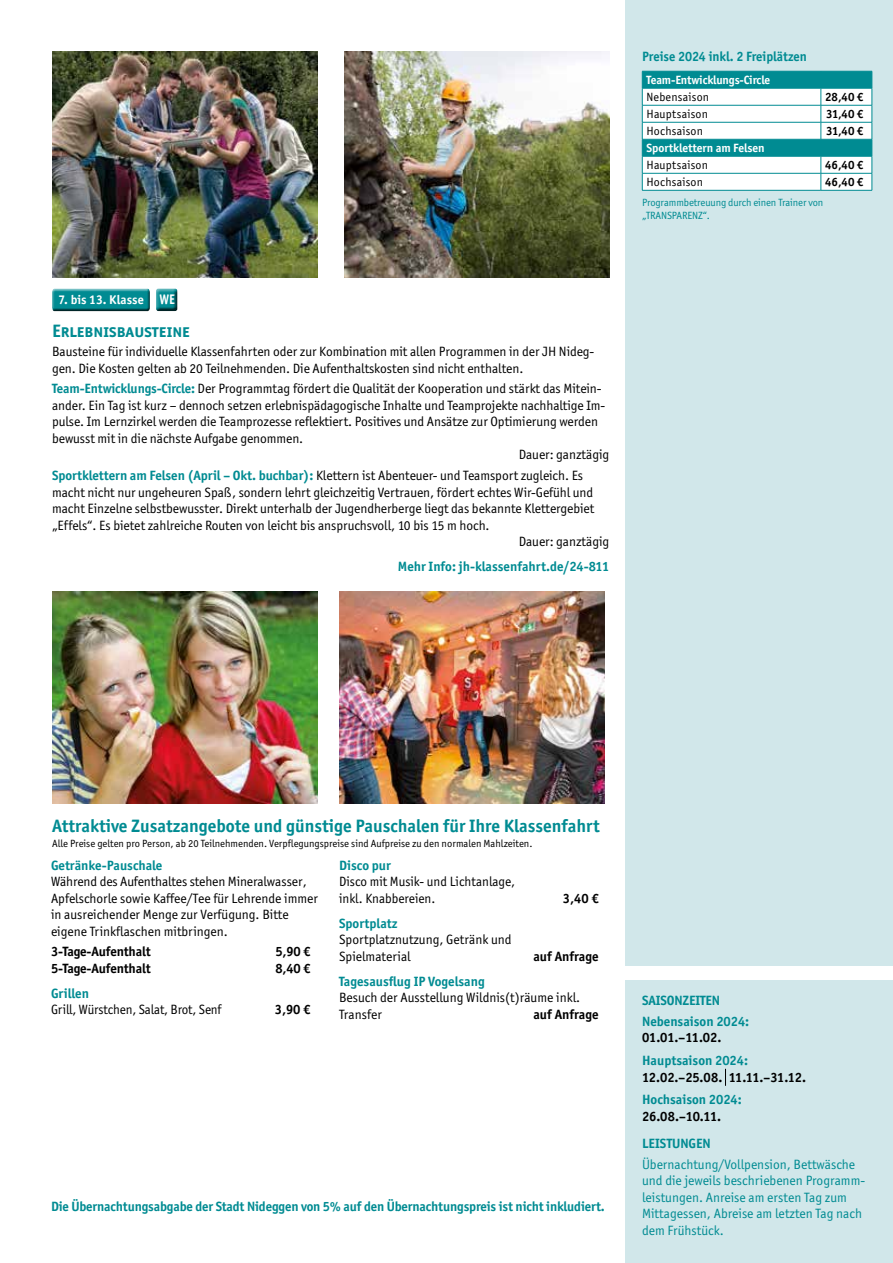
<style>
.page{position:relative;width:893px;height:1263px;background:#fff}
.page>*{position:absolute;margin:0;border:0;box-sizing:border-box;transform-origin:0 0}
.t1{font:700 18px "Officina Sans ITC Std";color:#008b92}
.t2{font:13.5px/16.5px "Officina Sans ITC Std";letter-spacing:-.005em;color:#000}
.t3{font:700 13.5px/20.7px "Officina Sans ITC Std";letter-spacing:-.005em;color:#008b92}
.t4{font:13.5px/16.5px "Officina Sans ITC Std";color:#008b92}
.t5{font:700 13.5px "Officina Sans ITC Std";letter-spacing:-.01em;color:#000}
.t6{font:700 12.75px "Officina Sans ITC Std";letter-spacing:.01em;color:#fff}
.t7{font:12px "Officina Sans ITC Std";letter-spacing:.02em;color:#000}
.t8{font:700 12px "Officina Sans ITC Std";letter-spacing:-.01em;color:#fff}
.t9{font:700 12px "Officina Sans ITC Std";color:#000}
.t10{font:10.5px "Officina Sans ITC Std";color:#000}
.t11{font:10.5px/12.8px "Officina Sans ITC Std";letter-spacing:-.01em;color:#008b92}
.s1{font-size:13.95px}
.s2{font-weight:700;color:#008b92}
</style>
<div class="page">
<div style="left:625px;top:0;width:268px;height:965px;background:#d1e7ea"></div>
<img style="left:52px;top:591px;width:266px;height:213px">
<img style="left:339px;top:591px;width:266px;height:213px">
<div style="left:625px;top:980px;width:268px;height:283px;background:#d1e7ea"></div>
<svg style="left:725px;top:1069px;width:1px;height:17px"></svg>
<img style="left:52px;top:51px;width:266px;height:226px">
<img style="left:344px;top:51px;width:266px;height:226px">
<div style="left:51px;top:288px;width:101px;height:24px;background:#000;opacity:.75"></div>
<div style="left:155px;top:287px;width:27px;height:25px;background:#000;opacity:.75"></div>
<hr style="left:642px;top:190px;width:179px;height:1px;background:#008b92">
<hr style="left:821px;top:190px;width:51px;height:1px;background:#008b92">
<svg style="left:642px;top:71px;width:231px;height:119px;background:#abd8db"></svg>
<hr style="left:821px;top:88px;width:51px;height:1px;background:#008b92">
<hr style="left:821px;top:105px;width:51px;height:1px;background:#008b92">
<hr style="left:821px;top:122px;width:51px;height:1px;background:#008b92">
<hr style="left:821px;top:156px;width:51px;height:1px;background:#008b92">
<hr style="left:821px;top:173px;width:51px;height:1px;background:#008b92">
<p class="t6" style="left:59px;top:292px;width:118px">7. bis 13. Klasse <span class="s1">WE</span></p>
<h1 class="t1" style="left:52px;top:320px;width:139px">Erlebnisbausteine</h1>
<p class="t2" style="left:52px;top:343px;width:544px">Bausteine für individuelle Klassenfahrten oder zur Kombination mit allen Programmen in der JH Nideg&shy;gen. Die Kosten gelten ab 20 Teilnehmenden. Die Aufenthaltskosten sind nicht enthalten.</p>
<p class="t2" style="left:52px;top:380px;width:551px"><span class="s2">Team-Entwicklungs-Circle:</span> Der Programmtag fördert die Qualität der Kooperation und stärkt das Mitein-</p>
<p class="t2" style="left:52px;top:397px;width:555px">ander. Ein Tag ist kurz – dennoch setzen erlebnispädagogische Inhalte und Teamprojekte nachhaltige Im-</p>
<p class="t2" style="left:52px;top:413px;width:547px">pulse. Im Lernzirkel werden die Teamprozesse reflektiert. Positives und Ansätze zur Optimierung werden</p>
<p class="t2" style="left:52px;top:430px;width:253px">bewusst mit in die nächste Aufgabe genommen.</p>
<p class="t2" style="left:519px;top:446px;width:92px">Dauer: ganztägig</p>
<p class="t2" style="left:52px;top:467px;width:533px"><span class="s2">Sportklettern am Felsen (April – Okt. buchbar):</span> Klettern ist Abenteuer- und Teamsport zugleich. Es</p>
<p class="t2" style="left:52px;top:484px;width:543px">macht nicht nur ungeheuren Spaß, sondern lehrt gleichzeitig Vertrauen, fördert echtes Wir-Gefühl und</p>
<p class="t2" style="left:52px;top:500px;width:544px">macht Einzelne selbstbewusster. Direkt unterhalb der Jugendherberge liegt das bekannte Klettergebiet</p>
<p class="t2" style="left:52px;top:517px;width:439px">„Effels“. Es bietet zahlreiche Routen von leicht bis anspruchsvoll, 10 bis 15 m hoch.</p>
<p class="t2" style="left:519px;top:533px;width:92px">Dauer: ganztägig</p>
<p class="t3" style="left:398px;top:556px;width:213px">Mehr Info: jh-klassenfahrt.de/24-811</p>
<p class="t3" style="left:642px;top:46px;width:166px">Preise 2024 inkl. 2 Freiplätzen</p>
<p class="t8" style="left:646px;top:73px;width:125px">Team-Entwicklungs-Circle</p>
<p class="t7" style="left:646px;top:90px;width:64px">Nebensaison</p>
<p class="t9" style="left:825px;top:90px;width:40px">28,40 €</p>
<p class="t7" style="left:646px;top:107px;width:63px">Hauptsaison</p>
<p class="t9" style="left:826px;top:107px;width:39px">31,40 €</p>
<p class="t7" style="left:646px;top:124px;width:58px">Hochsaison</p>
<p class="t9" style="left:826px;top:124px;width:39px">31,40 €</p>
<p class="t8" style="left:646px;top:141px;width:120px">Sportklettern am Felsen</p>
<p class="t7" style="left:646px;top:158px;width:63px">Hauptsaison</p>
<p class="t9" style="left:825px;top:158px;width:40px">46,40 €</p>
<p class="t7" style="left:646px;top:175px;width:58px">Hochsaison</p>
<p class="t9" style="left:825px;top:175px;width:40px">46,40 €</p>
<p class="t11" style="left:642px;top:196px;width:183px">Programmbetreuung durch einen Trainer von „TRANSPARENZ“.</p>
<h1 class="t1" style="left:52px;top:814px;width:549px">Attraktive Zusatzangebote und günstige Pauschalen für Ihre Klassenfahrt</h1>
<p class="t10" style="left:52px;top:837px;width:482px">Alle Preise gelten pro Person, ab 20 Teilnehmenden. Verpflegungspreise sind Aufpreise zu den normalen Mahlzeiten.</p>
<p class="t3" style="left:51px;top:854px;width:113px">Getränke-Pauschale</p>
<p class="t2" style="left:51px;top:873px;width:269px">Während des Aufenthaltes stehen Mineralwasser, Apfelschorle sowie Kaffee/Tee für Lehrende immer in ausreichender Menge zur Verfügung. Bitte eigene Trinkflaschen mitbringen.</p>
<p class="t5" style="left:51px;top:943px;width:101px">3-Tage-Aufenthalt</p>
<p class="t5" style="left:275px;top:943px;width:37px">5,90 €</p>
<p class="t5" style="left:51px;top:960px;width:101px">5-Tage-Aufenthalt</p>
<p class="t5" style="left:275px;top:960px;width:37px">8,40 €</p>
<p class="t3" style="left:51px;top:983px;width:40px">Grillen</p>
<p class="t2" style="left:51px;top:1001px;width:172px">Grill, Würstchen, Salat, Brot, Senf</p>
<p class="t5" style="left:275px;top:1001px;width:37px">3,90 €</p>
<p class="t3" style="left:339px;top:854px;width:53px">Disco pur</p>
<p class="t2" style="left:339px;top:873px;width:178px">Disco mit Musik- und Lichtanlage, inkl. Knabbereien.</p>
<p class="t3" style="left:339px;top:912px;width:60px">Sportplatz</p>
<p class="t2" style="left:339px;top:931px;width:174px">Sportplatznutzung, Getränk und<br>Spielmaterial</p>
<p class="t5" style="left:563px;top:889px;width:37px">3,40 €</p>
<p class="t5" style="left:533px;top:947px;width:67px">auf Anfrage</p>
<p class="t3" style="left:339px;top:970px;width:147px">Tagesausflug IP Vogelsang</p>
<p class="t2" style="left:339px;top:989px;width:243px">Besuch der Ausstellung Wildnis(t)räume inkl.<br>Transfer</p>
<p class="t5" style="left:533px;top:1005px;width:67px">auf Anfrage</p>
<p class="t3" style="left:51px;top:1196px;width:555px">Die Übernachtungsabgabe der Stadt Nideggen von 5% auf den Übernachtungspreis ist nicht inkludiert.</p>
<p class="t3" style="left:642px;top:990px;width:109px">SAISONZEITEN<br>Nebensaison 2024:</p>
<p class="t5" style="left:642px;top:1029px;width:81px">01.01.–11.02.</p>
<p class="t3" style="left:642px;top:1050px;width:107px">Hauptsaison 2024:</p>
<p class="t5" style="left:642px;top:1068px;width:165px">12.02.–25.08. 11.11.–31.12.</p>
<p class="t3" style="left:642px;top:1089px;width:101px">Hochsaison 2024:</p>
<p class="t5" style="left:642px;top:1108px;width:81px">26.08.–10.11.</p>
<p class="t3" style="left:642px;top:1133px;width:70px">LEISTUNGEN</p>
<p class="t4" style="left:642px;top:1156px;width:225px">Übernachtung/Vollpension, Bettwäsche und die jeweils beschriebenen Programm&shy;leistungen. Anreise am ersten Tag zum Mittagessen, Abreise am letzten Tag nach dem Frühstück.</p>
</div>
